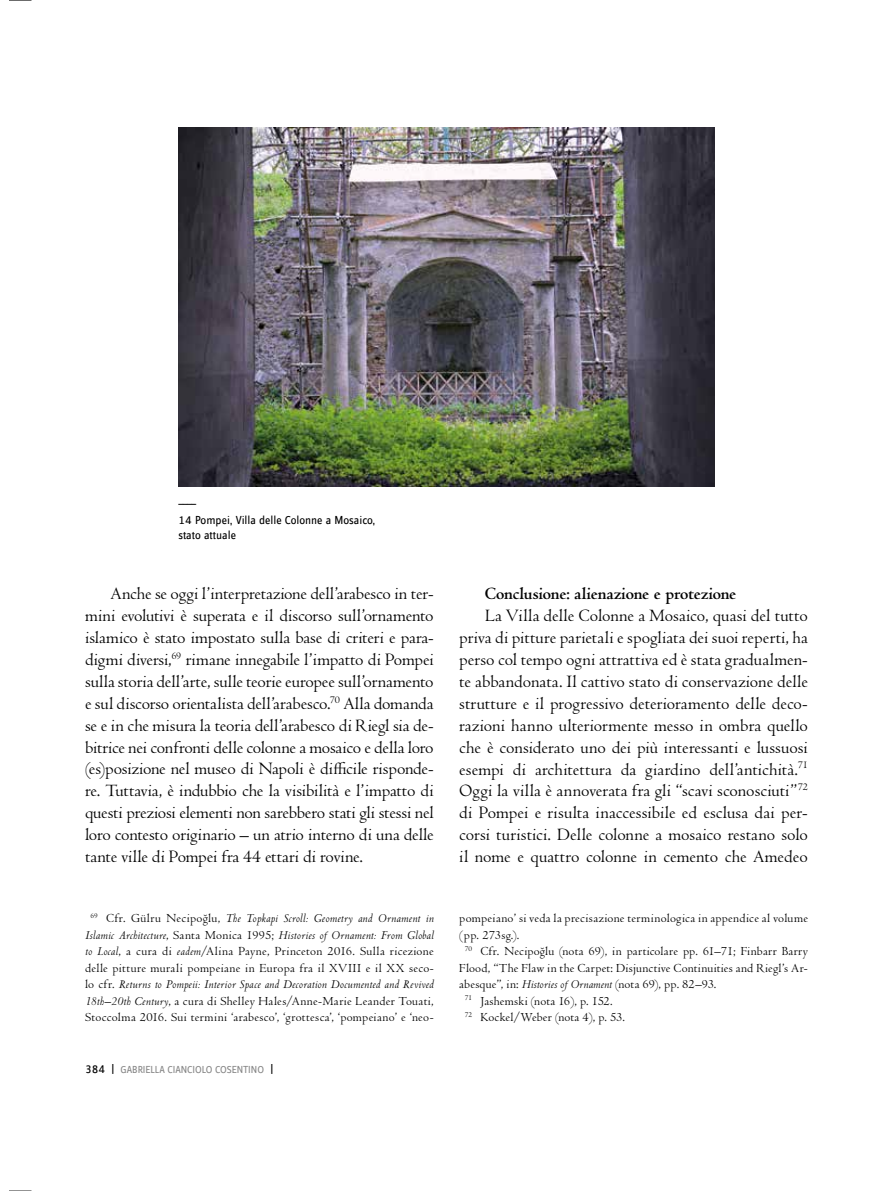
<style>
.page{position:relative;width:893px;height:1191px;background:#fff}
.page>*{position:absolute;margin:0;border:0;box-sizing:border-box;transform-origin:0 0}
.t1{font:18px/21.9px "Centaur MT Pro";letter-spacing:-.005em;color:#000;text-align:justify}
.t2{font:700 18px "Centaur MT Pro";letter-spacing:-.01em;color:#000}
.t3{font:12.75px/16.5px "Centaur MT Pro";letter-spacing:.025em;color:#000;text-align:center}
.t4{font:12.75px "Centaur MT Pro";letter-spacing:.005em;color:#000}
.t5{font:12px/23px "Zine Sans Display Offc";color:#000}
.t6{font:10.5px "Zine Sans Display Offc";color:#878787}
.s1{font-style:italic}
.s2{font-size:12px;color:#000}
</style>
<div class="page">
<svg style="left:9px;top:0;width:23px;height:1px"></svg>
<svg style="left:9px;top:1190px;width:23px;height:1px"></svg>
<img style="left:178px;top:128px;width:536px;height:358px">
<p class="t5" style="left:178px;top:486px;width:198px">____<br>14 Pompei, Villa delle Colonne a Mosaico,</p>
<p class="t5" style="left:178px;top:524px;width:59px">stato attuale</p>
<p class="t1" style="left:85px;top:583px;width:350px;text-indent:26px">Anche se oggi l’interpretazione dell’arabesco in ter&shy;mini evolutivi è superata e il discorso sull’ornamento islamico è stato impostato sulla base di criteri e para&shy;digmi diversi,<sup>69</sup> rimane innegabile l’impatto di Pompei sulla storia dell’arte, sulle teorie europee sull’ornamento e sul discorso orientalista dell’arabesco.<sup>70</sup> Alla domanda se e in che misura la teoria dell’arabesco di Riegl sia de&shy;bitrice nei confronti delle colonne a mosaico e della loro (es)posizione nel museo di Napoli è difficile risponde&shy;re. Tuttavia, è indubbio che la visibilità e l’impatto di questi preziosi elementi non sarebbero stati gli stessi nel loro contesto originario – un atrio interno di una delle tante ville di Pompei fra 44 ettari di rovine.</p>
<p class="t2" style="left:485px;top:584px;width:253px">Conclusione: alienazione e protezione</p>
<p class="t1" style="left:459px;top:605px;width:350px;text-indent:26px">La Villa delle Colonne a Mosaico, quasi del tutto priva di pitture parietali e spogliata dei suoi reperti, ha perso col tempo ogni attrattiva ed è stata gradualmen&shy;te abbandonata. Il cattivo stato di conservazione delle strutture e il progressivo deterioramento delle deco&shy;razioni hanno ulteriormente messo in ombra quello che è considerato uno dei più interessanti e lussuosi esempi di architettura da giardino dell’antichità.<sup>71<br></sup>Oggi la villa è annoverata fra gli “scavi sconosciuti”<sup>72 </sup>di Pompei e risulta inaccessibile ed esclusa dai per&shy;corsi turistici. Delle colonne a mosaico restano solo il nome e quattro colonne in cemento che Amedeo</p>
<p class="t3" style="left:85px;top:910px;width:350px"><sup>69</sup> Cfr. Gülru Necipoğlu, <span class="s1">The Topkapi Scroll: Geometry and Ornament in Islamic Architecture</span>, Santa Monica 1995; <span class="s1">Histories of Ornament: From Global to Local</span>, a cura di <span class="s1">eadem</span>/Alina Payne, Princeton 2016. Sulla ricezione delle pitture murali pompeiane in Europa fra il XVIII e il XX seco&shy;lo cfr. <span class="s1">Returns to Pompeii: Interior Space and Decoration Documented and Revived 18th–20th Century</span>, a cura di Shelley Hales/Anne-Marie Leander Touati, Stoccolma 2016. Sui termini ‘arabesco’, ‘grottesca’, ‘pompeiano’ e ‘neo-</p>
<p class="t6" style="left:85px;top:1064px;width:190px"><span class="s2">384 |</span> GABRIELLA CIANCIOLO COSENTINO <span class="s2">|</span></p>
<p class="t3" style="left:459px;top:910px;width:350px">pompeiano’ si veda la precisazione terminologica in appendice al volume</p>
<p class="t3" style="left:459px;top:926px;width:62px">(pp. 273sg.).</p>
<p class="t3" style="left:465px;top:943px;width:345px"><sup>70</sup> Cfr. Necipoğlu (nota 69), in particolare pp. 61–71; Finbarr Barry</p>
<p class="t3" style="left:459px;top:959px;width:350px">Flood, “The Flaw in the Carpet: Disjunctive Continuities and Riegl’s Ar-</p>
<p class="t3" style="left:459px;top:976px;width:259px">abesque”, in: <span class="s1">Histories of Ornament</span> (nota 69), pp. 82–93.</p>
<p class="t3" style="left:465px;top:992px;width:150px"><sup>71</sup> Jashemski (nota 16), p. 152.</p>
<p class="t4" style="left:465px;top:1010px;width:162px"><sup>72</sup> Kockel/Weber (nota 4), p. 53.</p>
</div>
